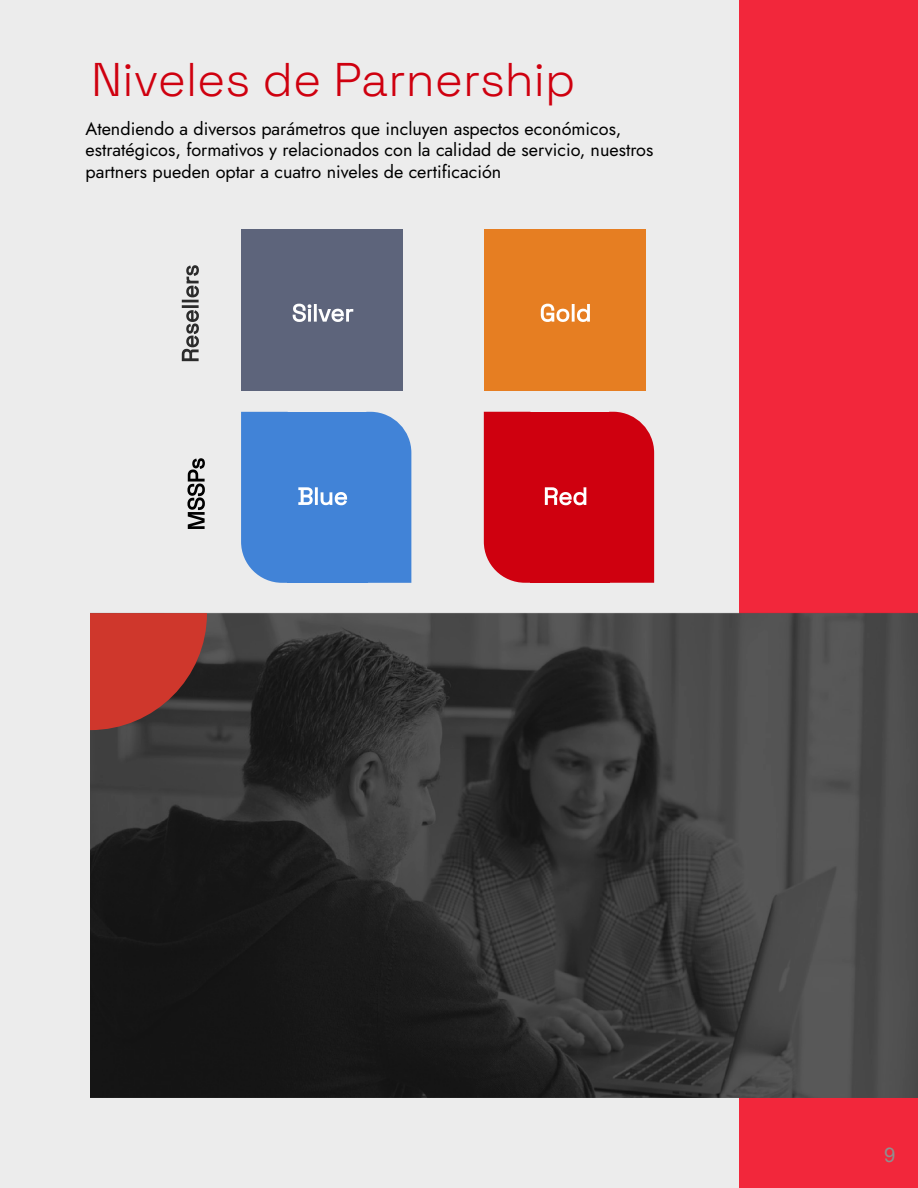
<style>
.page{position:relative;width:918px;height:1188px;background:#ececec}
.page>*{position:absolute;margin:0;border:0;box-sizing:border-box;transform-origin:0 0}
.t1{font:300 47.25px "Space Grotesk";color:#cf000f}
.t2{font:20.25px "Arial";color:#8f8f8f}
.t3{font:18px/21.3px "Jost";color:#000}
</style>
<div class="page">
<div style="left:739px;top:0;width:179px;height:1188px;background:#f2273b"></div>
<img style="left:90px;top:353px;width:828px;height:745px">
<svg style="left:90px;top:613px;width:117px;height:117px;background:#af362d"></svg>
<div style="left:484px;top:229px;width:162px;height:162px;background:#e67e22"></div>
<div style="left:484px;top:412px;width:46px;height:171px;background:#cf000f"></div>
<div style="left:530px;top:412px;width:80px;height:171px;background:#cf000f"></div>
<div style="left:610px;top:412px;width:44px;height:171px;background:#cf000f"></div>
<div style="left:241px;top:229px;width:162px;height:162px;background:#5d647b"></div>
<div style="left:241px;top:412px;width:46px;height:171px;background:#4183d7"></div>
<div style="left:287px;top:412px;width:80px;height:171px;background:#4183d7"></div>
<div style="left:367px;top:412px;width:44px;height:171px;background:#4183d7"></div>
<svg style="left:182px;top:265px;width:17px;height:96px"></svg>
<svg style="left:187px;top:458px;width:18px;height:71px"></svg>
<svg style="left:293px;top:304px;width:60px;height:18px"></svg>
<svg style="left:541px;top:304px;width:49px;height:18px"></svg>
<svg style="left:298px;top:487px;width:49px;height:18px"></svg>
<svg style="left:545px;top:487px;width:41px;height:18px"></svg>
<h1 class="t1" style="left:91px;top:51px;width:486px">Niveles de Parnership</h1>
<p class="t3" style="left:86px;top:118px;width:569px">Atendiendo a diversos parámetros que incluyen aspectos económicos, estratégicos, formativos y relacionados con la calidad de servicio, nuestros partners pueden optar a cuatro niveles de certificación</p>
<p class="t2" style="left:884px;top:1144px;width:13px">9</p>
</div>
